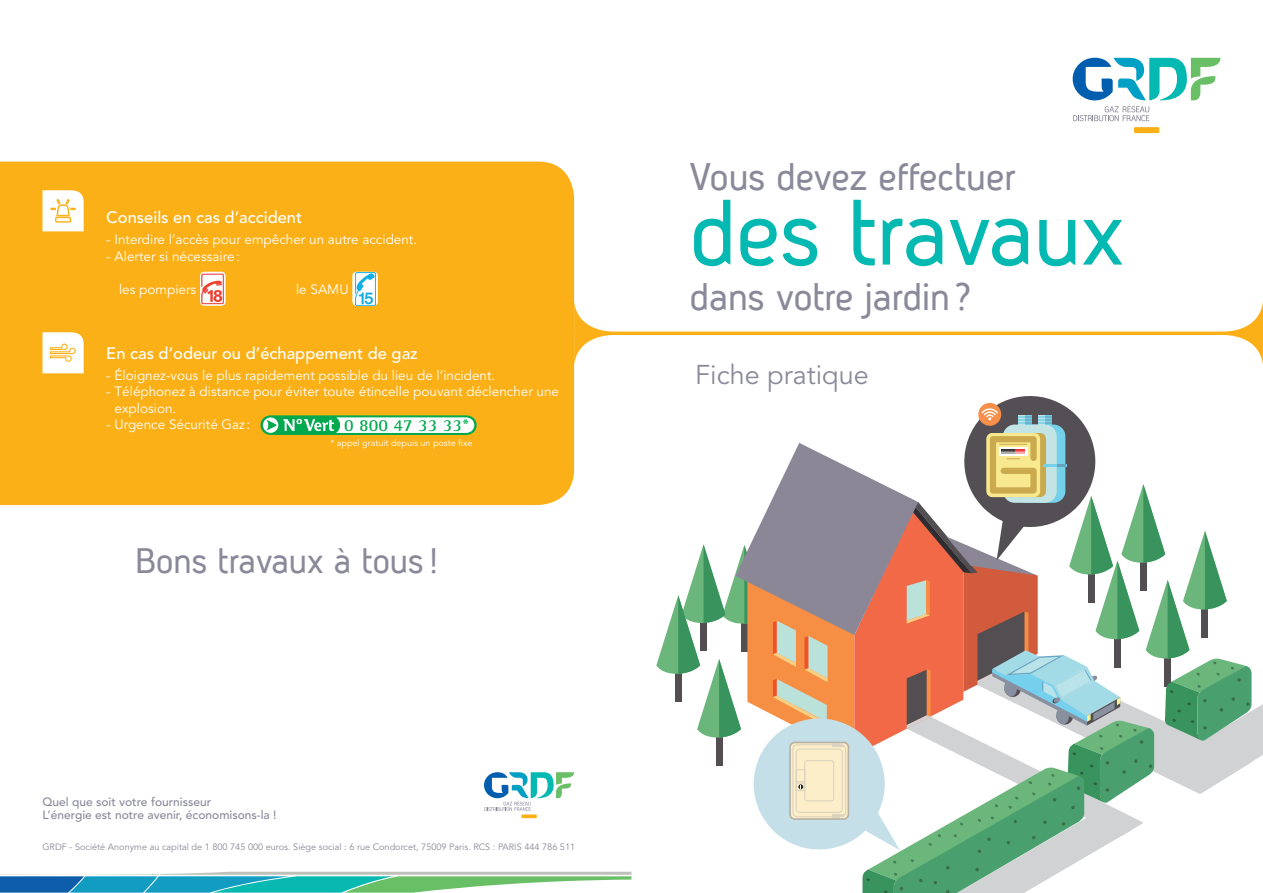
<style>
.page{position:relative;width:1263px;height:893px;background:#fff}
.page>*{position:absolute;margin:0;border:0;box-sizing:border-box;transform-origin:0 0}
.t1{font:90px "Antagometrica BTW01";color:#03b9b1}
.t2{font:37.5px "Antagometrica BTW01";color:#89899a}
.t3{font:34.5px "Antagometrica BTW01";color:#89899a}
.Titre_dans_cartouche{font:27px "Avenir";color:#89899a}
.t4{font:700 17.25px "Rotis Semi Serif";color:#00a94e}
.Titre_dans_cartouche-2{font:500 16.5px "Avenir";color:#fff}
.Texte_courant{font:13.5px/16.5px "Avenir";color:#fff}
.Titre_dans_cartouche-3{font:500 12px "Avenir";color:#89899a}
.Titre_dans_cartouche-4{font:9.15px "Avenir";color:#89899a}
.Texte_courant-2{font:9px "Avenir";color:#fff}
</style>
<div class="page">
<div style="left:0;top:162px;width:574px;height:343px;background:#fbb017"></div>
<svg style="left:656px;top:396px;width:607px;height:497px"></svg>
<svg style="left:260px;top:415px;width:217px;height:20px"></svg>
<svg style="left:200px;top:272px;width:26px;height:34px"></svg>
<img style="left:201px;top:273px;width:24px;height:32px">
<svg style="left:352px;top:272px;width:26px;height:34px"></svg>
<img style="left:355px;top:272px;width:20px;height:33px">
<div style="left:1134px;top:127px;width:25px;height:6px;background:#fbb017"></div>
<svg style="left:1072px;top:58px;width:148px;height:63px"></svg>
<div style="left:499px;top:302px;width:75px;height:63px;background:#fbb017"></div>
<svg style="left:574px;top:302px;width:689px;height:63px"></svg>
<svg style="left:0;top:872px;width:631px;height:21px"></svg>
<svg style="left:521px;top:814px;width:16px;height:4px"></svg>
<svg style="left:484px;top:772px;width:90px;height:39px"></svg>
<svg style="left:43px;top:332px;width:41px;height:41px"></svg>
<svg style="left:43px;top:190px;width:41px;height:41px"></svg>
<p class="Titre_dans_cartouche-2" style="left:106px;top:208px;width:197px">Conseils en cas d’accident</p>
<p class="Texte_courant" style="left:106px;top:232px;width:312px">- Interdire l’accès pour empêcher un autre accident.</p>
<p class="Texte_courant" style="left:106px;top:248px;width:135px">- Alerter si nécessaire:</p>
<p class="Texte_courant" style="left:119px;top:281px;width:79px">les pompiers</p>
<p class="Texte_courant" style="left:296px;top:281px;width:54px">le SAMU</p>
<p class="Titre_dans_cartouche-2" style="left:106px;top:344px;width:313px">En cas d’odeur ou d’échappement de gaz</p>
<p class="Texte_courant" style="left:106px;top:367px;width:390px">- Éloignez-vous le plus rapidement possible du lieu de l’incident.</p>
<p class="Texte_courant" style="left:115px;top:384px;width:446px;text-indent:-8px">- Téléphonez à distance pour éviter toute étincelle pouvant déclencher une explosion.</p>
<p class="Texte_courant" style="left:106px;top:417px;width:145px">- Urgence Sécurité Gaz :</p>
<p class="t4" style="left:344px;top:415px;width:127px">0 800 47 33 33*</p>
<p class="Texte_courant-2" style="left:330px;top:437px;width:143px">* appel gratuit depuis un poste fixe</p>
<p class="t3" style="left:135px;top:540px;width:306px">Bons travaux à tous !</p>
<p class="Titre_dans_cartouche-3" style="left:43px;top:795px;width:170px">Quel que soit votre fournisseur</p>
<p class="Titre_dans_cartouche-3" style="left:43px;top:808px;width:235px">L’énergie est notre avenir, économisons-la !</p>
<p class="Titre_dans_cartouche-4" style="left:43px;top:842px;width:534px">GRDF - Société Anonyme au capital de 1 800 745 000 euros. Siège social : 6 rue Condorcet, 75009 Paris. RCS : PARIS 444 786 511</p>
<p class="t2" style="left:690px;top:154px;width:327px">Vous devez effectuer</p>
<p class="t1" style="left:690px;top:180px;width:436px">des travaux</p>
<p class="t2" style="left:690px;top:274px;width:283px">dans votre jardin?</p>
<p class="Titre_dans_cartouche" style="left:695px;top:359px;width:175px">Fiche pratique</p>
</div>
